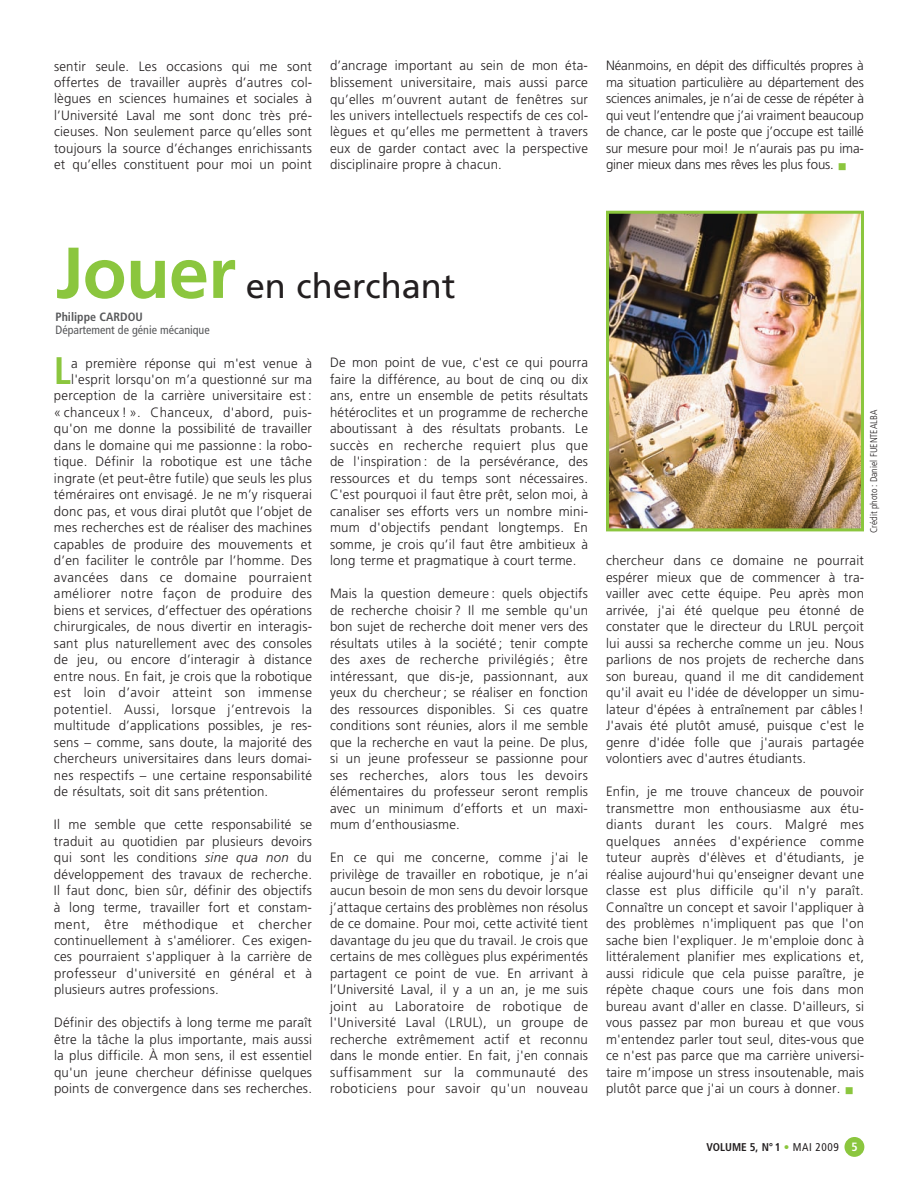
<style>
.page{position:relative;width:918px;height:1188px;background:#fff}
.page>*{position:absolute;margin:0;border:0;box-sizing:border-box;transform-origin:0 0}
.t1{font:700 condensed 38.4px "Frutiger";color:#8bc63e}
.t2{font:34.5px "Frutiger";color:#231f20}
.t3{font:300 13.5px/16.5px "Frutiger";letter-spacing:.015em;color:#231f20;text-align:justify}
.t4{font:300 13.5px "Frutiger";letter-spacing:.04em;color:#231f20}
.t5{font:condensed 12px "Frutiger";color:#57585a}
.t6{font:700 condensed 12px "Frutiger";color:#57585a}
.t7{font:700 condensed 11.25px "Frutiger";color:#231f20}
.t8{font:300 condensed 9.75px "Frutiger";color:#231f20}
.s1{font-weight:700;font-size:72px;color:#8bc63e}
.s2{font-style:italic}
.s3{color:#8bc63e}
.s4{font-weight:400}
.s5{font-size:12px;color:#fff}
</style>
<div class="page">
<div style="left:844px;top:1137px;width:20px;height:20px;background:#8bc63e;border-radius:50%"></div>
<img style="left:610px;top:215px;width:250px;height:312px">
<div style="left:606px;top:211px;width:258px;height:320px;border:3px solid #8bc63e"></div>
<p class="t3" style="left:54px;top:59px;width:260px">sentir seule. Les occasions qui me sont offertes de travailler auprès d’autres col&shy;lègues en sciences humaines et sociales à l’Université Laval me sont donc très pré&shy;cieuses. Non seulement parce qu’elles sont toujours la source d’échanges enrichissants et qu’elles constituent pour moi un point</p>
<p class="t3" style="left:330px;top:59px;width:260px">d’ancrage important au sein de mon éta&shy;blissement universitaire, mais aussi parce qu’elles m’ouvrent autant de fenêtres sur les univers intellectuels respectifs de ces col&shy;lègues et qu’elles me permettent à travers eux de garder contact avec la perspective disciplinaire propre à chacun.</p>
<p class="t3" style="left:606px;top:59px;width:259px">Néanmoins, en dépit des difficultés propres à ma situation particulière au département des sciences animales, je n’ai de cesse de répéter à qui veut l’entendre que j’ai vraiment beaucoup de chance, car le poste que j’occupe est taillé sur mesure pour moi! Je n’aurais pas pu ima&shy;giner mieux dans mes rêves les plus fous.</p>
<h2 class="t2" style="left:56px;top:272px;width:401px"><span class="s1">Jouer</span> en cherchant</h2>
<p class="t6" style="left:56px;top:312px;width:89px">Philippe CARDOU</p>
<p class="t5" style="left:56px;top:325px;width:156px">Département de génie mécanique</p>
<h1 class="t1" style="left:54px;top:355px;width:19px">L</h1>
<p class="t3" style="left:71px;top:356px;width:242px">a première réponse qui m'est venue à</p>
<p class="t3" style="left:71px;top:372px;width:242px">l'esprit lorsqu'on m’a questionné sur ma</p>
<p class="t3" style="left:54px;top:389px;width:259px">perception de la carrière universitaire est :</p>
<p class="t3" style="left:54px;top:405px;width:260px">« chanceux ! ». Chanceux, d'abord, puis-</p>
<p class="t3" style="left:54px;top:422px;width:260px">qu'on me donne la possibilité de travailler</p>
<p class="t3" style="left:54px;top:438px;width:260px">dans le domaine qui me passionne : la robo-</p>
<p class="t3" style="left:54px;top:455px;width:259px">tique. Définir la robotique est une tâche</p>
<p class="t3" style="left:54px;top:471px;width:260px">ingrate (et peut-être futile) que seuls les plus</p>
<p class="t3" style="left:54px;top:488px;width:260px">téméraires ont envisagé. Je ne m’y risquerai</p>
<p class="t3" style="left:54px;top:504px;width:260px">donc pas, et vous dirai plutôt que l’objet de</p>
<p class="t3" style="left:54px;top:521px;width:260px">mes recherches est de réaliser des machines</p>
<p class="t3" style="left:54px;top:537px;width:259px">capables de produire des mouvements et</p>
<p class="t3" style="left:54px;top:554px;width:259px">d’en faciliter le contrôle par l’homme. Des</p>
<p class="t4" style="left:54px;top:572px;width:260px">avancées dans ce domaine pourraient</p>
<p class="t4" style="left:54px;top:588px;width:260px">améliorer notre façon de produire des</p>
<p class="t3" style="left:54px;top:603px;width:260px">biens et services, d’effectuer des opérations</p>
<p class="t3" style="left:54px;top:620px;width:260px">chirurgicales, de nous divertir en interagis-</p>
<p class="t3" style="left:54px;top:636px;width:260px">sant plus naturellement avec des consoles</p>
<p class="t3" style="left:54px;top:653px;width:260px">de jeu, ou encore d’interagir à distance</p>
<p class="t3" style="left:54px;top:669px;width:260px">entre nous. En fait, je crois que la robotique</p>
<p class="t4" style="left:54px;top:687px;width:259px">est loin d’avoir atteint son immense</p>
<p class="t4" style="left:54px;top:704px;width:259px">potentiel. Aussi, lorsque j’entrevois la</p>
<p class="t3" style="left:54px;top:719px;width:260px">multitude d’applications possibles, je res-</p>
<p class="t3" style="left:54px;top:735px;width:260px">sens – comme, sans doute, la majorité des</p>
<p class="t3" style="left:54px;top:752px;width:259px">chercheurs universitaires dans leurs domai-</p>
<p class="t3" style="left:54px;top:768px;width:260px">nes respectifs – une certaine responsabilité</p>
<p class="t3" style="left:54px;top:785px;width:216px">de résultats, soit dit sans prétention.</p>
<p class="t3" style="left:54px;top:818px;width:260px">Il me semble que cette responsabilité se traduit au quotidien par plusieurs devoirs qui sont les conditions <span class="s2">sine qua non</span> du développement des travaux de recherche.<br>Il faut donc, bien sûr, définir des objectifs à long terme, travailler fort et constam&shy;ment, être méthodique et chercher continuellement à s'améliorer. Ces exigen&shy;ces pourraient s'appliquer à la carrière de professeur d'université en général et à plusieurs autres professions.</p>
<p class="t3" style="left:54px;top:1016px;width:260px">Définir des objectifs à long terme me paraît être la tâche la plus importante, mais aussi la plus difficile. À mon sens, il est essentiel qu'un jeune chercheur définisse quelques points de convergence dans ses recherches.</p>
<p class="t3" style="left:330px;top:356px;width:260px">De mon point de vue, c'est ce qui pourra faire la différence, au bout de cinq ou dix ans, entre un ensemble de petits résultats hétéroclites et un programme de recherche aboutissant à des résultats probants. Le succès en recherche requiert plus que de l'inspiration : de la persévérance, des ressources et du temps sont nécessaires.<br>C'est pourquoi il faut être prêt, selon moi, à canaliser ses efforts vers un nombre mini&shy;mum d'objectifs pendant longtemps. En somme, je crois qu’il faut être ambitieux à long terme et pragmatique à court terme.</p>
<p class="t3" style="left:330px;top:587px;width:260px">Mais la question demeure : quels objectifs de recherche choisir ? Il me semble qu'un bon sujet de recherche doit mener vers des résultats utiles à la société ; tenir compte des axes de recherche privilégiés ; être intéressant, que dis-je, passionnant, aux yeux du chercheur ; se réaliser en fonction des ressources disponibles. Si ces quatre conditions sont réunies, alors il me semble que la recherche en vaut la peine. De plus, si un jeune professeur se passionne pour ses recherches, alors tous les devoirs élémentaires du professeur seront remplis avec un minimum d’efforts et un maxi&shy;mum d’enthousiasme.</p>
<p class="t3" style="left:330px;top:850px;width:260px">En ce qui me concerne, comme j'ai le privilège de travailler en robotique, je n’ai aucun besoin de mon sens du devoir lorsque j’attaque certains des problèmes non résolus de ce domaine. Pour moi, cette activité tient davantage du jeu que du travail. Je crois que certains de mes collègues plus expérimentés partagent ce point de vue. En arrivant à l’Université Laval, il y a un an, je me suis joint au Laboratoire de robotique de l'Université Laval (LRUL), un groupe de recherche extrêmement actif et reconnu dans le monde entier. En fait, j'en connais suffisamment sur la communauté des roboticiens pour savoir qu'un nouveau</p>
<p class="t8" style="left:870px;top:533px;width:125px;rotate:-90deg">Crédit photo : Daniel FUENTEALBA</p>
<p class="t3" style="left:606px;top:553px;width:260px">chercheur dans ce domaine ne pourrait espérer mieux que de commencer à tra&shy;vailler avec cette équipe. Peu après mon arrivée, j'ai été quelque peu étonné de constater que le directeur du LRUL perçoit lui aussi sa recherche comme un jeu. Nous parlions de nos projets de recherche dans son bureau, quand il me dit candidement qu'il avait eu l'idée de développer un simu&shy;lateur d'épées à entraînement par câbles !<br>J'avais été plutôt amusé, puisque c'est le genre d'idée folle que j'aurais partagée volontiers avec d'autres étudiants.</p>
<p class="t3" style="left:606px;top:784px;width:260px">Enfin, je me trouve chanceux de pouvoir transmettre mon enthousiasme aux étu&shy;diants durant les cours. Malgré mes quelques années d'expérience comme tuteur auprès d'élèves et d'étudiants, je réalise aujourd'hui qu'enseigner devant une classe est plus difficile qu'il n'y paraît.<br>Connaître un concept et savoir l'appliquer à des problèmes n'impliquent pas que l'on sache bien l'expliquer. Je m'emploie donc à littéralement planifier mes explications et, aussi ridicule que cela puisse paraître, je répète chaque cours une fois dans mon bureau avant d'aller en classe. D'ailleurs, si vous passez par mon bureau et que vous m'entendez parler tout seul, dites-vous que ce n'est pas parce que ma carrière universi&shy;taire m’impose un stress insoutenable, mais plutôt parce que j'ai un cours à donner.</p>
<p class="t7" style="left:706px;top:1143px;width:153px">VOLUME 5, N°1 <span class="s3">•</span> <span class="s4">MAI 2009</span> <span class="s5">5</span></p>
</div>
